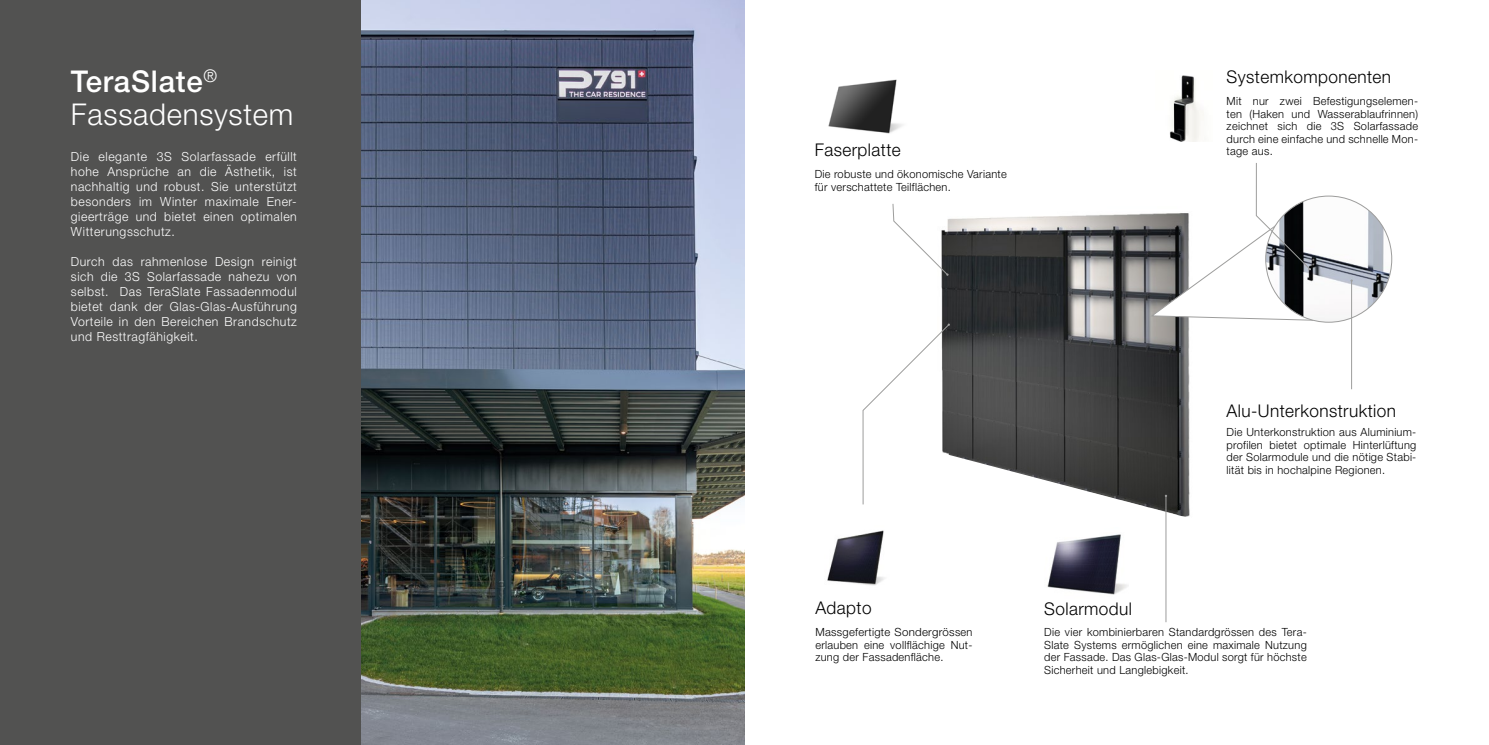
<style>
.page{position:relative;width:1489px;height:745px;background:#fff}
.page>*{position:absolute;margin:0;border:0;box-sizing:border-box;transform-origin:0 0}
.t1{font:300 30px/32.5px "Helvetica Neue LT Pro";letter-spacing:.025em;color:#fff}
.t2{font:300 17.5px "Helvetica Neue LT Pro";letter-spacing:.025em;color:#000}
.t3{font:300 12.5px/15px "Helvetica Neue LT Pro";letter-spacing:.045em;color:#fff;text-align:justify}
.t4{font:300 11.25px/12.5px "Helvetica Neue LT Pro";letter-spacing:.025em;color:#000;text-align:justify}
.s1{font-weight:500}
</style>
<div class="page">
<div style="left:0;top:0;width:361px;height:744px;background:#525251"></div>
<img style="left:361px;top:0;width:383px;height:744px">
<img style="left:941px;top:213px;width:249px;height:308px">
<img style="left:827px;top:530px;width:58px;height:56px">
<img style="left:828px;top:79px;width:75px;height:55px">
<img style="left:1047px;top:534px;width:81px;height:61px">
<svg style="left:892px;top:204px;width:56px;height:71px"></svg>
<svg style="left:862px;top:323px;width:87px;height:181px"></svg>
<img style="left:1169px;top:75px;width:35px;height:66px">
<img style="left:1265px;top:196px;width:126px;height:126px;border-radius:63px">
<svg style="left:1151px;top:163px;width:161px;height:157px"></svg>
<hr style="left:1351px;top:280px;width:1px;height:109px;background:#9d9d9c">
<hr style="left:1165px;top:495px;width:1px;height:126px;background:#9d9d9c">
<h1 class="t1" style="left:71px;top:65px;width:224px"><span class="s1">TeraSlate</span><sup>®<br></sup>Fassadensystem</h1>
<p class="t3" style="left:71px;top:149px;width:227px">Die elegante 3S Solarfassade erfüllt hohe Ansprüche an die Ästhetik, ist nachhaltig und robust. Sie unterstützt besonders im Winter maximale Ener&shy;gieerträge und bietet einen optimalen Witterungsschutz.</p>
<p class="t3" style="left:71px;top:254px;width:227px">Durch das rahmenlose Design reinigt sich die 3S Solarfassade nahezu von selbst. Das TeraSlate Fassadenmodul bietet dank der Glas-Glas-Ausführung Vorteile in den Bereichen Brandschutz und Resttragfähigkeit.</p>
<h2 class="t2" style="left:814px;top:139px;width:87px">Faserplatte</h2>
<p class="t4" style="left:814px;top:167px;width:193px">Die robuste und ökonomische Variante für verschattete Teilflächen.</p>
<h2 class="t2" style="left:1226px;top:66px;width:166px">Systemkomponenten</h2>
<p class="t4" style="left:1226px;top:95px;width:193px">Mit nur zwei Befestigungselemen&shy;ten (Haken und Wasserablaufrinnen) zeichnet sich die 3S Solarfassade durch eine einfache und schnelle Mon&shy;tage aus.</p>
<h2 class="t2" style="left:815px;top:597px;width:58px">Adapto</h2>
<p class="t4" style="left:815px;top:625px;width:159px">Massgefertigte Sondergrössen erlauben eine vollflächige Nut&shy;zung der Fassadenfläche.</p>
<h2 class="t2" style="left:1226px;top:400px;width:171px">Alu-Unterkonstruktion</h2>
<p class="t4" style="left:1226px;top:425px;width:191px">Die Unterkonstruktion aus Aluminium&shy;profilen bietet optimale Hinterlüftung der Solarmodule und die nötige Stabi&shy;lität bis in hochalpine Regionen.</p>
<h2 class="t2" style="left:1044px;top:597px;width:89px">Solarmodul</h2>
<p class="t4" style="left:1044px;top:625px;width:264px">Die vier kombinierbaren Standardgrössen des Tera-Slate Systems ermöglichen eine maximale Nutzung der Fassade. Das Glas-Glas-Modul sorgt für höchste Sicherheit und Langlebigkeit.</p>
</div>
